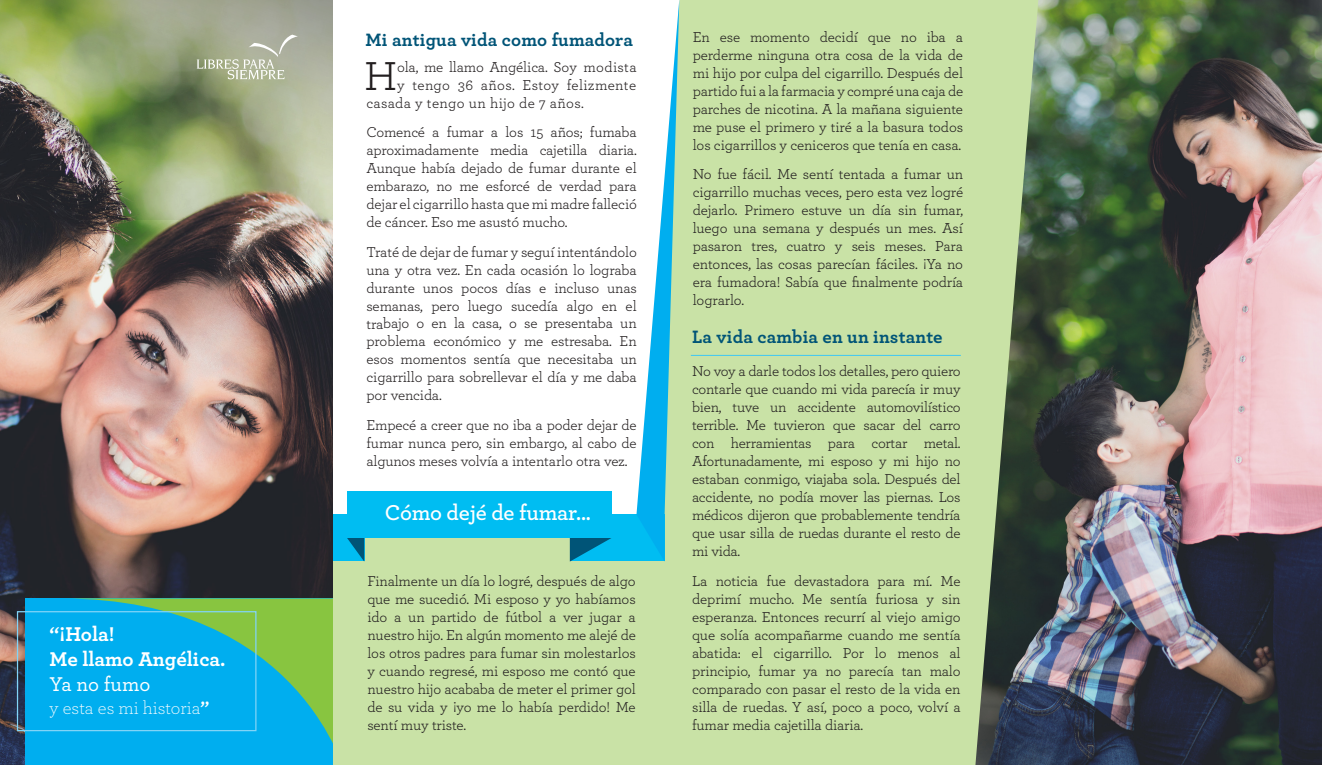
<style>
.page{position:relative;width:1322px;height:765px;background:#fff}
.page>*{position:absolute;margin:0;border:0;box-sizing:border-box;transform-origin:0 0}
.t1{font:42.38px "Archer Pro";color:#231f20}
.t2{font:600 22.5px "Archer Pro";letter-spacing:-.01em;color:#fff}
.t3{font:700 20.88px/25.1px "Archer Pro";color:#fff}
.t4{font:500 20.88px "Archer Pro";letter-spacing:-.01em;color:#fff}
.t5{font:700 18.75px "Archer Pro";letter-spacing:.01em;color:#005477}
.t6{font:300 18.75px "Archer Pro";color:#fff}
.t7{font:15px/18px "Archer Pro";letter-spacing:-.01em;color:#231f20;text-align:justify}
.t8{font:15px "Archer Pro";letter-spacing:.025em;color:#231f20}
.s1{font-weight:700}
</style>
<div class="page">
<div style="left:679px;top:0;width:296px;height:516px;background:#c9e2a6"></div>
<div style="left:332px;top:516px;width:761px;height:249px;background:#c9e2a6"></div>
<div style="left:570px;top:515px;width:95px;height:46px;background:#00bdf2"></div>
<svg style="left:636px;top:4px;width:43px;height:558px"></svg>
<div style="left:332px;top:515px;width:32px;height:46px;background:#00bdf2"></div>
<svg style="left:570px;top:538px;width:41px;height:24px"></svg>
<hr style="left:691px;top:355px;width:270px;height:1px;background:#3ec7f4">
<svg style="left:347px;top:538px;width:17px;height:23px"></svg>
<div style="left:347px;top:491px;width:264px;height:47px;background:#00bdf2"></div>
<img style="left:975px;top:0;width:347px;height:765px">
<img style="left:0;top:0;width:332px;height:765px">
<div style="left:25px;top:599px;width:307px;height:166px;background:#00aeef"></div>
<svg style="left:62px;top:599px;width:270px;height:143px"></svg>
<div style="left:17px;top:611px;width:239px;height:120px;border:1px solid #81d4f7"></div>
<img style="left:1px;top:0;width:331px;height:219px">
<svg style="left:197px;top:35px;width:101px;height:44px"></svg>
<h3 class="t3" style="left:50px;top:620px;width:177px">“¡Hola!<br>Me llamo Angélica.</h3>
<h3 class="t4" style="left:50px;top:669px;width:102px">Ya no fumo</h3>
<p class="t6" style="left:50px;top:695px;width:161px">y esta es mi historia<span class="s1">”</span></p>
<p class="t5" style="left:365px;top:25px;width:269px">Mi antigua vida como fumadora</p>
<h1 class="t1" style="left:364px;top:47px;width:35px">H</h1>
<p class="t7" style="left:397px;top:57px;width:241px">ola, me llamo Angélica. Soy modista</p>
<p class="t8" style="left:397px;top:75px;width:241px">y tengo 36 años. Estoy felizmente</p>
<p class="t8" style="left:366px;top:93px;width:219px">casada y tengo un hijo de 7 años.</p>
<p class="t7" style="left:366px;top:123px;width:272px">Comencé a fumar a los 15 años; fumaba aproximadamente media cajetilla diaria.<br>Aunque había dejado de fumar durante el embarazo, no me esforcé de verdad para dejar elcigarrillohastaquemi madrefalleció de cáncer. Eso me asustó mucho.</p>
<p class="t7" style="left:366px;top:242px;width:272px">Traté de dejar de fumar y seguí intentándolo una y otra vez. En cada ocasión lo lograba durante unos pocos días e incluso unas semanas, pero luego sucedía algo en el trabajo o en la casa, o se presentaba un problema económico y me estresaba. En esos momentos sentía que necesitaba un cigarrillo para sobrellevar el día y me daba por vencida.</p>
<p class="t7" style="left:366px;top:415px;width:272px">Empecé a creer que no iba a poder dejar de fumar nunca pero, sin embargo, al cabo de algunos meses volvía a intentarlo otra vez.</p>
<h2 class="t2" style="left:385px;top:496px;width:208px">Cómo dejé de fumar...</h2>
<p class="t7" style="left:367px;top:571px;width:270px">Finalmente un día lo logré, después de algo que me sucedió. Mi esposo y yo habíamos ido a un partido de fútbol a ver jugar a nuestro hijo. En algún momento me alejé de los otros padres para fumar sin molestarlos y cuando regresé, mi esposo me contó que nuestro hijo acababa de meter el primer gol de su vida y ¡yo me lo había perdido! Me sentí muy triste.</p>
<p class="t7" style="left:693px;top:27px;width:272px">En ese momento decidí que no iba a perderme ninguna otra cosa de la vida de mi hijo por culpa del cigarrillo. Después del partido fuiala farmaciaycompréuna cajade parches de nicotina. A la mañana siguiente me puse el primero y tiré a la basura todos los cigarrillos y ceniceros que tenía en casa.</p>
<p class="t7" style="left:693px;top:165px;width:272px">No fue fácil. Me sentí tentada a fumar un cigarrillo muchas veces, pero esta vez logré dejarlo. Primero estuve un día sin fumar, luego una semana y después un mes. Así pasaron tres, cuatro y seis meses. Para entonces, las cosas parecían fáciles. ¡Ya no era fumadora! Sabía que finalmente podría lograrlo.</p>
<p class="t5" style="left:692px;top:322px;width:252px">La vida cambia en un instante</p>
<p class="t7" style="left:692px;top:362px;width:270px">No voy a darle todos los detalles, pero quiero contarle que cuando mi vida parecía ir muy bien, tuve un accidente automovilístico terrible. Me tuvieron que sacar del carro con herramientas para cortar metal.<br>Afortunadamente, mi esposo y mi hijo no estaban conmigo, viajaba sola. Después del accidente, no podía mover las piernas. Los médicos dijeron que probablemente tendría que usar silla de ruedas durante el resto de mi vida.</p>
<p class="t7" style="left:692px;top:571px;width:270px">La noticia fue devastadora para mí. Me deprimí mucho. Me sentía furiosa y sin esperanza. Entonces recurrí al viejo amigo que solía acompañarme cuando me sentía abatida: el cigarrillo. Por lo menos al principio, fumar ya no parecía tan malo comparado con pasar el resto de la vida en silla de ruedas. Y así, poco a poco, volví a fumar media cajetilla diaria.</p>
</div>
